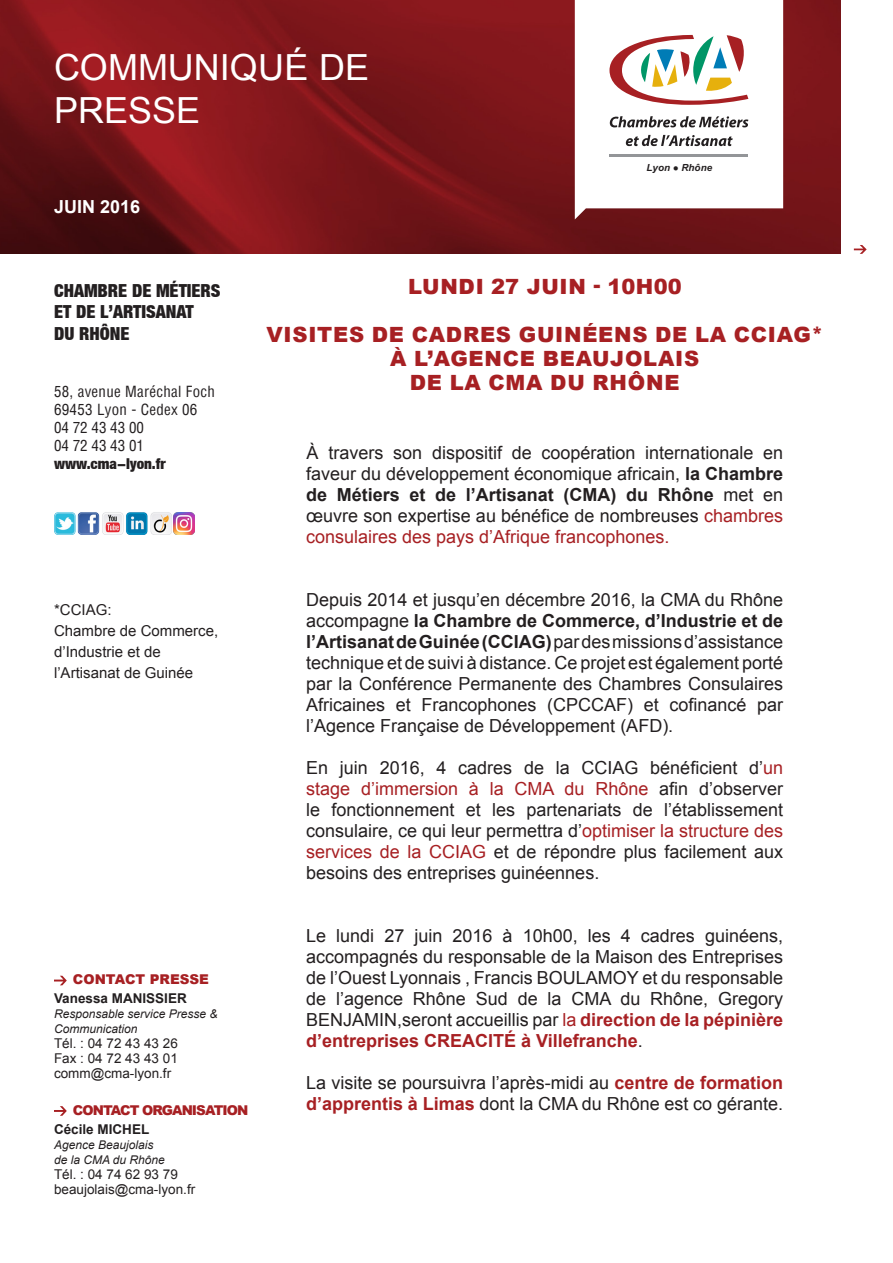
<style>
.page{position:relative;width:893px;height:1263px;background:#fff}
.page>*{position:absolute;margin:0;border:0;box-sizing:border-box;transform-origin:0 0}
.t1{font:36px "Arial";color:#fff}
.t2{font:900 21px "Arial";letter-spacing:.035em;color:#a72023}
.t3{font:18px/21px "Arial";color:#231f20;text-align:justify}
.t4{font:900 condensed 18px/21.6px "Helvetica Neue LT";color:#231f20}
.t5{font:700 18px "Arial";color:#fff}
.t6{font:15px/21px "Arial";color:#231f20}
.t7{font:condensed 15px "Helvetica";letter-spacing:.02em;color:#231f20}
.t8{font:900 condensed 15px "Helvetica Neue LT";color:#231f20}
.t9{font:13.5px "Arial";color:#231f20}
.t10{font:700 13.5px "Arial";color:#231f20}
.t11{font:900 13.5px "Arial";letter-spacing:-.07em;color:#a72023}
.t12{font:900 13.5px "Arial";color:#a72023}
.t13{font:italic 12px/15px "Arial";color:#231f20}
.t14{font:italic 700 9.75px "Arial";letter-spacing:.01em;color:#231f20}
.s1{font-weight:700}
.s2{color:#a72023}
.s3{font-weight:700;color:#a72023}
</style>
<div class="page">
<img style="left:0;top:0;width:840px;height:254px">
<svg style="left:54px;top:976px;width:13px;height:9px"></svg>
<svg style="left:854px;top:245px;width:13px;height:9px"></svg>
<svg style="left:54px;top:1106px;width:13px;height:10px"></svg>
<svg style="left:575px;top:0;width:208px;height:219px"></svg>
<hr style="left:609px;top:154px;width:139px;height:2px;background:#939598">
<svg style="left:610px;top:116px;width:138px;height:11px"></svg>
<svg style="left:626px;top:135px;width:107px;height:11px"></svg>
<svg style="left:609px;top:35px;width:139px;height:70px"></svg>
<img style="left:54px;top:512px;width:118px;height:22px">
<img style="left:173px;top:513px;width:22px;height:21px">
<svg style="left:674px;top:166px;width:4px;height:5px"></svg>
<p class="t1" style="left:54px;top:43px;width:317px">COMMUNIQUÉ DE</p>
<p class="t1" style="left:54px;top:86px;width:148px">PRESSE</p>
<p class="t5" style="left:54px;top:194px;width:88px">JUIN 2016</p>
<p class="t14" style="left:646px;top:161px;width:67px">Lyon Rhône</p>
<p class="t4" style="left:54px;top:279px;width:168px">CHAMBRE DE MÉTIERS<br>ET DE L’ARTISANAT<br>DU RHÔNE</p>
<p class="t7" style="left:54px;top:382px;width:162px">58, avenue Maréchal Foch</p>
<p class="t7" style="left:54px;top:400px;width:145px">69453 Lyon - Cedex 06</p>
<p class="t7" style="left:54px;top:418px;width:91px">04 72 43 43 00</p>
<p class="t7" style="left:54px;top:436px;width:91px">04 72 43 43 01</p>
<p class="t8" style="left:54px;top:455px;width:113px">www.cma-lyon.fr</p>
<p class="t6" style="left:54px;top:600px;width:59px">*CCIAG:</p>
<p class="t6" style="left:54px;top:621px;width:166px">Chambre de Commerce, d’Industrie et de l’Artisanat de Guinée</p>
<p class="t12" style="left:73px;top:970px;width:138px">CONTACT PRESSE</p>
<p class="t10" style="left:54px;top:989px;width:134px">Vanessa MANISSIER</p>
<p class="t13" style="left:54px;top:1006px;width:165px">Responsable service Presse &amp;<br>Communication</p>
<p class="t9" style="left:54px;top:1034px;width:125px">Tél. : 04 72 43 43 26</p>
<p class="t9" style="left:54px;top:1049px;width:125px">Fax : 04 72 43 43 01</p>
<p class="t9" style="left:54px;top:1064px;width:119px">comm@cma-lyon.fr</p>
<p class="t11" style="left:73px;top:1100px;width:177px">CONTACT ORGANISATION</p>
<p class="t10" style="left:54px;top:1120px;width:97px">Cécile MICHEL</p>
<p class="t13" style="left:54px;top:1137px;width:101px">Agence Beaujolais</p>
<p class="t13" style="left:54px;top:1152px;width:112px">de la CMA du Rhône</p>
<p class="t9" style="left:54px;top:1165px;width:125px">Tél. : 04 74 62 93 79</p>
<p class="t9" style="left:54px;top:1180px;width:143px">beaujolais@cma-lyon.fr</p>
<p class="t2" style="left:408px;top:271px;width:275px">LUNDI 27 JUIN - 10H00</p>
<p class="t2" style="left:266px;top:319px;width:558px">VISITES DE CADRES GUINÉENS DE LA CCIAG*</p>
<p class="t2" style="left:390px;top:343px;width:311px">À L’AGENCE BEAUJOLAIS</p>
<p class="t2" style="left:410px;top:367px;width:271px">DE LA CMA DU RHÔNE</p>
<p class="t3" style="left:306px;top:442px;width:478px">À travers son dispositif de coopération internationale en faveur du développement économique africain, <span class="s1">la Chambre de Métiers et de l’Artisanat (CMA) du Rhône</span> met en œuvre son expertise au bénéfice de nombreuses <span class="s2">chambres consulaires des pays d’Afrique francophones.</span></p>
<p class="t3" style="left:306px;top:589px;width:478px">Depuis 2014 et jusqu’en décembre 2016, la CMA du Rhône accompagne <span class="s1">la Chambre de Commerce, d’Industrie et de l’Artisanat de Guinée (CCIAG)</span> par des missions d’assistance technique et de suivi à distance. Ce projet est également porté par la Conférence Permanente des Chambres Consulaires Africaines et Francophones (CPCCAF) et cofinancé par l’Agence Française de Développement (AFD).</p>
<p class="t3" style="left:306px;top:757px;width:478px">En juin 2016, 4 cadres de la CCIAG bénéficient d’<span class="s2">un stage d’immersion à la CMA du Rhône</span> afin d’observer le fonctionnement et les partenariats de l’établissement consulaire, ce qui leur permettra d’<span class="s2">optimiser la structure des services de la CCIAG</span> et de répondre plus facilement aux besoins des entreprises guinéennes.</p>
<p class="t3" style="left:306px;top:925px;width:478px">Le lundi 27 juin 2016 à 10h00, les 4 cadres guinéens, accompagnés du responsable de la Maison des Entreprises de l’Ouest Lyonnais , Francis BOULAMOY et du responsable de l’agence Rhône Sud de la CMA du Rhône, Gregory BENJAMIN,seront accueillis par <span class="s2">la</span> <span class="s3">direction de la pépinière d’entreprises CREACITÉ à Villefranche</span>.</p>
<p class="t3" style="left:306px;top:1072px;width:478px">La visite se poursuivra l’après-midi au <span class="s3">centre de formation d’apprentis à Limas</span> dont la CMA du Rhône est co gérante.</p>
</div>
